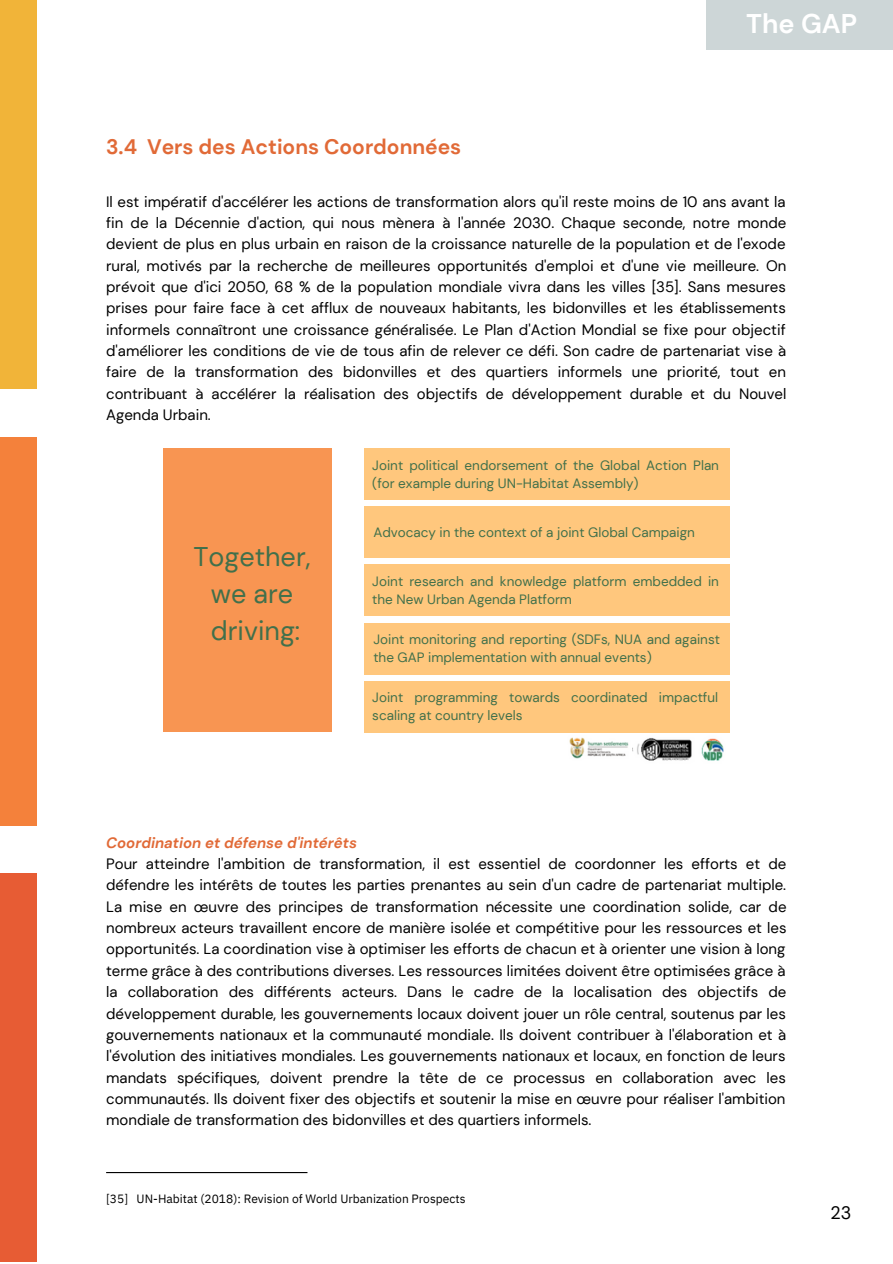
<style>
.page{position:relative;width:893px;height:1264px;background:#fff}
.page>*{position:absolute;margin:0;border:0;box-sizing:border-box;transform-origin:0 0}
.t1{font:27px "DM Sans";color:#41704b}
.t2{font:700 27px "DM Sans";color:#fff}
.t3{font:700 21px "DM Sans";color:#e16a37}
.t4{font:18px "DM Sans";color:#000}
.t5{font:15px/21.3px "DM Sans";color:#000;text-align:justify}
.t6{font:italic 700 15px "DM Sans";color:#e16a37}
.t7{font:13.5px/18px "DM Sans";color:#41704b}
.t8{font:12px "IBM Plex Sans";color:#000}
</style>
<div class="page">
<div style="left:163px;top:449px;width:168px;height:283px;background:#f89552"></div>
<div style="left:364px;top:449px;width:365px;height:51px;background:#ffc77d"></div>
<div style="left:364px;top:506px;width:365px;height:52px;background:#ffc77d"></div>
<div style="left:364px;top:565px;width:365px;height:51px;background:#ffc77d"></div>
<div style="left:364px;top:623px;width:365px;height:51px;background:#ffc77d"></div>
<div style="left:364px;top:681px;width:365px;height:51px;background:#ffc77d"></div>
<img style="left:569px;top:737px;width:155px;height:24px">
<hr style="left:106px;top:1171px;width:201px;height:2px;background:#000">
<div style="left:0;top:873px;width:37px;height:389px;background:#e75c34"></div>
<div style="left:0;top:437px;width:37px;height:388px;background:#f4813b"></div>
<div style="left:0;top:0;width:37px;height:389px;background:#f1b439"></div>
<div style="left:705px;top:0;width:187px;height:50px;background:#cdd6d7"></div>
<p class="t3" style="left:106px;top:133px;width:356px">3.4 Vers des Actions Coordonnées</p>
<p class="t2" style="left:746px;top:7px;width:113px">The GAP</p>
<p class="t5" style="left:106px;top:191px;width:681px">Il est impératif d'accélérer les actions de transformation alors qu'il reste moins de 10 ans avant la fin de la Décennie d'action, qui nous mènera à l'année 2030. Chaque seconde, notre monde devient de plus en plus urbain en raison de la croissance naturelle de la population et de l'exode rural, motivés par la recherche de meilleures opportunités d'emploi et d'une vie meilleure. On prévoit que d'ici 2050, 68 % de la population mondiale vivra dans les villes [35]. Sans mesures prises pour faire face à cet afflux de nouveaux habitants, les bidonvilles et les établissements informels connaîtront une croissance généralisée. Le Plan d'Action Mondial se fixe pour objectif d'améliorer les conditions de vie de tous afin de relever ce défi. Son cadre de partenariat vise à faire de la transformation des bidonvilles et des quartiers informels une priorité, tout en contribuant à accélérer la réalisation des objectifs de développement durable et du Nouvel Agenda Urbain.</p>
<p class="t1" style="left:193px;top:539px;width:119px">Together,</p>
<p class="t1" style="left:211px;top:576px;width:84px">we are</p>
<p class="t1" style="left:211px;top:613px;width:91px">driving:</p>
<p class="t7" style="left:372px;top:456px;width:348px">Joint political endorsement of the Global Action Plan (for example during UN-Habitat Assembly)</p>
<p class="t7" style="left:373px;top:523px;width:323px">Advocacy in the context of a joint Global Campaign</p>
<p class="t7" style="left:372px;top:572px;width:348px">Joint research and knowledge platform embedded in the New Urban Agenda Platform</p>
<p class="t7" style="left:373px;top:630px;width:348px">Joint monitoring and reporting (SDFs, NUA and against the GAP implementation with annual events)</p>
<p class="t7" style="left:372px;top:688px;width:347px">Joint programming towards coordinated impactful scaling at country levels</p>
<p class="t6" style="left:106px;top:832px;width:252px">Coordination et défense d'intérêts</p>
<p class="t5" style="left:106px;top:853px;width:682px">Pour atteindre l'ambition de transformation, il est essentiel de coordonner les efforts et de défendre les intérêts de toutes les parties prenantes au sein d'un cadre de partenariat multiple.<br>La mise en œuvre des principes de transformation nécessite une coordination solide, car de nombreux acteurs travaillent encore de manière isolée et compétitive pour les ressources et les opportunités. La coordination vise à optimiser les efforts de chacun et à orienter une vision à long terme grâce à des contributions diverses. Les ressources limitées doivent être optimisées grâce à la collaboration des différents acteurs. Dans le cadre de la localisation des objectifs de développement durable, les gouvernements locaux doivent jouer un rôle central, soutenus par les gouvernements nationaux et la communauté mondiale. Ils doivent contribuer à l'élaboration et à l'évolution des initiatives mondiales. Les gouvernements nationaux et locaux, en fonction de leurs mandats spécifiques, doivent prendre la tête de ce processus en collaboration avec les communautés. Ils doivent fixer des objectifs et soutenir la mise en œuvre pour réaliser l'ambition mondiale de transformation des bidonvilles et des quartiers informels.</p>
<p class="t8" style="left:106px;top:1190px;width:361px">[35] UN-Habitat (2018): Revision of World Urbanization Prospects</p>
<p class="t4" style="left:830px;top:1200px;width:22px">23</p>
</div>
